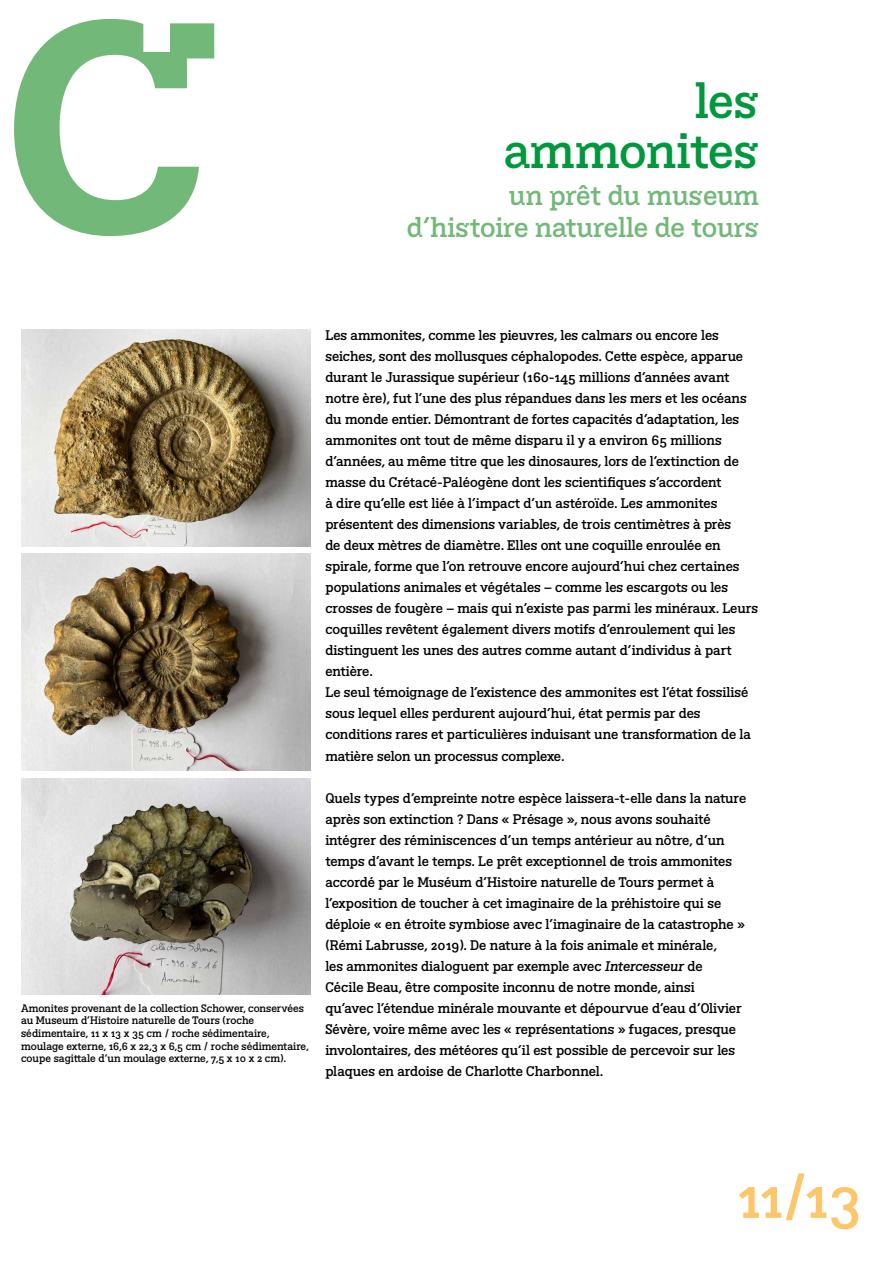
<style>
.page{position:relative;width:893px;height:1263px;background:#fff}
.page>*{position:absolute;margin:0;border:0;box-sizing:border-box;transform-origin:0 0}
.t1{font:402.75px "BVHCCCOD Titrage";color:#72b879}
.t2{font:58.05px "BVHCCCOD";color:#fcc66b}
.t3{font:48px/49.5px "BVHCCCOD Titrage";letter-spacing:-.015em;color:#00983d;text-align:right}
.t4{font:27px/32.4px "BVHCCCOD Titrage";letter-spacing:-.01em;color:#72b879;text-align:right}
.t5{font:13.5px/21px "BVHCCCOD";letter-spacing:-.005em;color:#000}
.t6{font:10.5px/12.6px "BVHCCCOD";letter-spacing:-.01em;color:#000}
.s1{font-style:italic}
</style>
<div class="page">
<img style="left:21px;top:554px;width:289px;height:216px">
<img style="left:21px;top:778px;width:289px;height:217px">
<img style="left:21px;top:330px;width:289px;height:216px">
<h1 class="t1" style="left:0;top:-178px;width:226px">c</h1>
<h3 class="t3" style="left:504px;top:79px;width:257px">les ammonites</h3>
<h3 class="t4" style="left:407px;top:180px;width:354px">un prêt du museum d’histoire naturelle de tours</h3>
<p class="t6" style="left:21px;top:1002px;width:289px">Amonites provenant de la collection Schower, conservées au Museum d’Histoire naturelle de Tours (roche sédimentaire, 11 x 13 x 35 cm / roche sédimentaire, moulage externe, 16,6 x 22,3 x 6,5 cm / roche sédimentaire, coupe sagittale d’un moulage externe, 7,5 x 10 x 2 cm).</p>
<p class="t5" style="left:325px;top:326px;width:434px">Les ammonites, comme les pieuvres, les calmars ou encore les seiches, sont des mollusques céphalopodes. Cette espèce, apparue durant le Jurassique supérieur (160-145 millions d’années avant notre ère), fut l’une des plus répandues dans les mers et les océans du monde entier. Démontrant de fortes capacités d’adaptation, les ammonites ont tout de même disparu il y a environ 65 millions d’années, au même titre que les dinosaures, lors de l’extinction de masse du Crétacé-Paléogène dont les scientifiques s’accordent<br>à dire qu’elle est liée à l’impact d’un astéroïde. Les ammonites présentent des dimensions variables, de trois centimètres à près<br>de deux mètres de diamètre. Elles ont une coquille enroulée en spirale, forme que l’on retrouve encore aujourd’hui chez certaines populations animales et végétales – comme les escargots ou les crosses de fougère – mais qui n’existe pas parmi les minéraux. Leurs coquilles revêtent également divers motifs d’enroulement qui les distinguent les unes des autres comme autant d’individus à part entière.<br>Le seul témoignage de l’existence des ammonites est l’état fossilisé sous lequel elles perdurent aujourd’hui, état permis par des conditions rares et particulières induisant une transformation de la matière selon un processus complexe.</p>
<p class="t5" style="left:325px;top:788px;width:422px">Quels types d’empreinte notre espèce laissera-t-elle dans la nature après son extinction ? Dans « Présage », nous avons souhaité intégrer des réminiscences d’un temps antérieur au nôtre, d’un temps d’avant le temps. Le prêt exceptionnel de trois ammonites accordé par le Muséum d’Histoire naturelle de Tours permet à l’exposition de toucher à cet imaginaire de la préhistoire qui se déploie « en étroite symbiose avec l’imaginaire de la catastrophe » (Rémi Labrusse, 2019). De nature à la fois animale et minérale,<br>les ammonites dialoguent par exemple avec <span class="s1">Intercesseur</span> de<br>Cécile Beau, être composite inconnu de notre monde, ainsi qu’avec l’étendue minérale mouvante et dépourvue d’eau d’Olivier Sévère, voire même avec les « représentations » fugaces, presque involontaires, des météores qu’il est possible de percevoir sur les plaques en ardoise de Charlotte Charbonnel.</p>
<h2 class="t2" style="left:737px;top:1159px;width:126px">11/13</h2>
</div>
